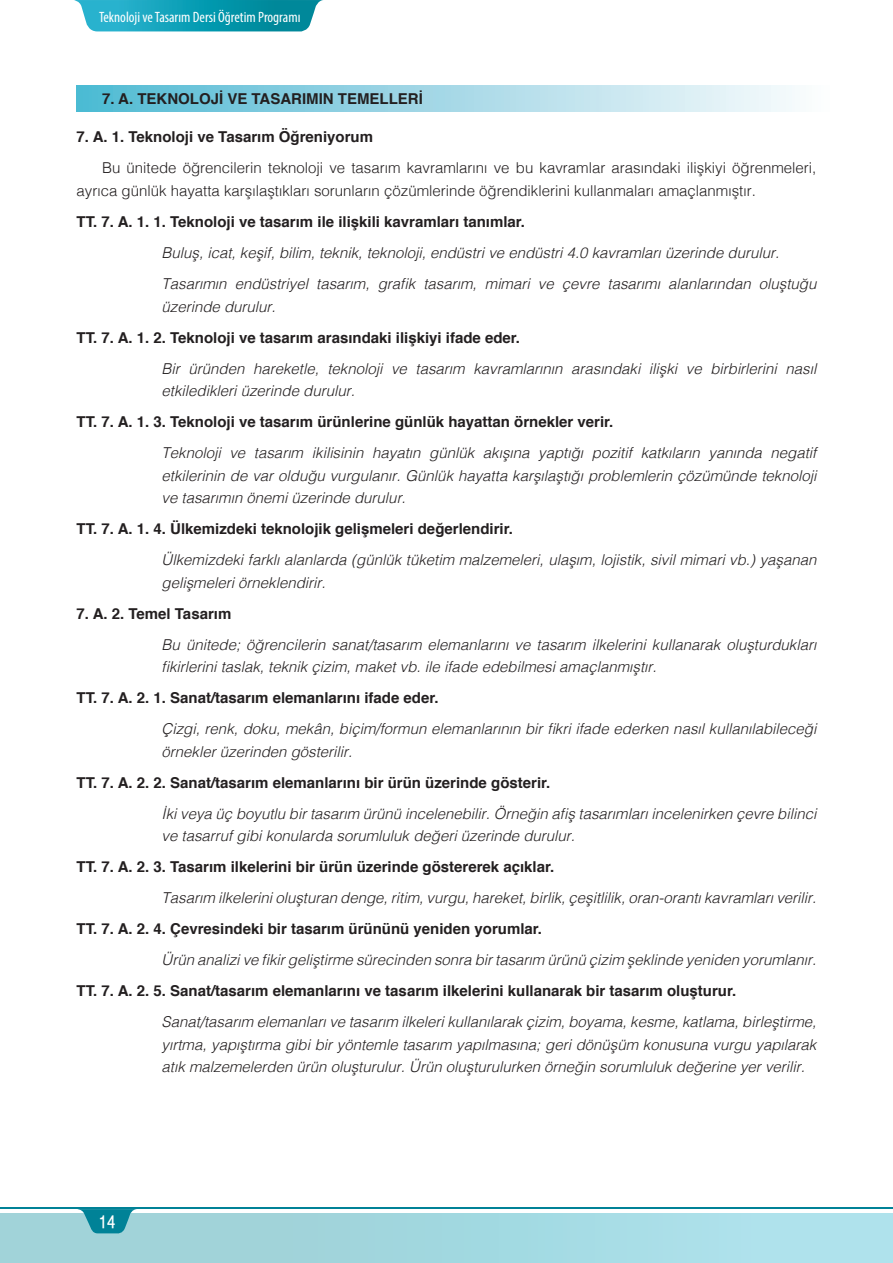
<style>
.page{position:relative;width:893px;height:1263px;background:#fff}
.page>*{position:absolute;margin:0;border:0;box-sizing:border-box;transform-origin:0 0}
.t1{font:18px "Helvetica Nar T Medium";color:#fff}
.t2{font:italic 300 15px/22.5px "Helvetica";color:#231f20}
.t3{font:700 15px "Helvetica";color:#231f20}
.t4{font:300 15px/31px "Helvetica";color:#231f20}
.t5{font:condensed 15px "Myriad Pro";color:#fff}
.s1{font-weight:700}
.s2{font-weight:700;font-style:normal}
</style>
<div class="page">
<div style="left:0;top:1213px;width:893px;height:50px;background:linear-gradient(to right,#9dcfd4,#aee3ed)"></div>
<hr style="left:0;top:1207px;width:893px;height:2px;background:#008297">
<svg style="left:77px;top:1209px;width:66px;height:25px;background:#45a4b3"></svg>
<svg style="left:74px;top:0;width:249px;height:31px;background:#21a4b9"></svg>
<div style="left:77px;top:86px;width:755px;height:25px;background:linear-gradient(to right,#50b9d3,#fefcfd)"></div>
<p class="t5" style="left:99px;top:8px;width:203px">Teknoloji ve Tasarım Dersi Öğretim Programı</p>
<p class="t3" style="left:102px;top:87px;width:322px">7. A. TEKNOLOJİ VE TASARIMIN TEMELLERİ</p>
<p class="t4" style="left:102px;top:121px;width:716px;text-indent:-26px"><span class="s1">7. A. 1. Teknoloji ve Tasarım Öğreniyorum<br></span>Bu ünitede öğrencilerin teknoloji ve tasarım kavramlarını ve bu kavramlar arasındaki ilişkiyi öğrenmeleri,</p>
<p class="t4" style="left:77px;top:174px;width:681px">ayrıca günlük hayatta karşılaştıkları sorunların çözümlerinde öğrendiklerini kullanmaları amaçlanmıştır.</p>
<p class="t3" style="left:77px;top:210px;width:450px">TT. 7. A. 1. 1. Teknoloji ve tasarım ile ilişkili kavramları tanımlar.</p>
<p class="t2" style="left:162px;top:241px;width:619px">Buluş, icat, keşif, bilim, teknik, teknoloji, endüstri ve endüstri 4.0 kavramları üzerinde durulur.</p>
<p class="t2" style="left:162px;top:272px;width:656px">Tasarımın endüstriyel tasarım, grafik tasarım, mimari ve çevre tasarımı alanlarından oluştuğu</p>
<p class="t2" style="left:162px;top:294px;width:116px">üzerinde durulur.</p>
<p class="t3" style="left:77px;top:325px;width:445px">TT. 7. A. 1. 2. Teknoloji ve tasarım arasındaki ilişkiyi ifade eder.</p>
<p class="t2" style="left:162px;top:356px;width:656px">Bir üründen hareketle, teknoloji ve tasarım kavramlarının arasındaki ilişki ve birbirlerini nasıl</p>
<p class="t2" style="left:162px;top:379px;width:195px">etkiledikleri üzerinde durulur.</p>
<p class="t3" style="left:77px;top:410px;width:538px">TT. 7. A. 1. 3. Teknoloji ve tasarım ürünlerine günlük hayattan örnekler verir.</p>
<p class="t2" style="left:162px;top:441px;width:656px">Teknoloji ve tasarım ikilisinin hayatın günlük akışına yaptığı pozitif katkıların yanında negatif</p>
<p class="t2" style="left:162px;top:463px;width:656px">etkilerinin de var olduğu vurgulanır. Günlük hayatta karşılaştığı problemlerin çözümünde teknoloji ve tasarımın önemi üzerinde durulur.</p>
<p class="t2" style="left:162px;top:512px;width:656px;line-height:31px;text-indent:-85px"><span class="s2">TT. 7. A. 1. 4. Ülkemizdeki teknolojik gelişmeleri değerlendirir.<br></span>Ülkemizdeki farklı alanlarda (günlük tüketim malzemeleri, ulaşım, lojistik, sivil mimari vb.) yaşanan</p>
<p class="t2" style="left:162px;top:570px;width:166px">gelişmeleri örneklendirir.</p>
<p class="t2" style="left:162px;top:597px;width:656px;line-height:31px;text-indent:-85px"><span class="s2">7. A. 2. Temel Tasarım<br></span>Bu ünitede; öğrencilerin sanat/tasarım elemanlarını ve tasarım ilkelerini kullanarak oluşturdukları</p>
<p class="t2" style="left:162px;top:655px;width:497px">fikirlerini taslak, teknik çizim, maket vb. ile ifade edebilmesi amaçlanmıştır.</p>
<p class="t3" style="left:77px;top:686px;width:364px">TT. 7. A. 2. 1. Sanat/tasarım elemanlarını ifade eder.</p>
<p class="t2" style="left:162px;top:717px;width:656px">Çizgi, renk, doku, mekân, biçim/formun elemanlarının bir fikri ifade ederken nasıl kullanılabileceği</p>
<p class="t2" style="left:162px;top:739px;width:192px">örnekler üzerinden gösterilir.</p>
<p class="t3" style="left:77px;top:770px;width:475px">TT. 7. A. 2. 2. Sanat/tasarım elemanlarını bir ürün üzerinde gösterir.</p>
<p class="t2" style="left:162px;top:801px;width:656px">İki veya üç boyutlu bir tasarım ürünü incelenebilir. Örneğin afiş tasarımları incelenirken çevre bilinci</p>
<p class="t2" style="left:162px;top:824px;width:415px">ve tasarruf gibi konularda sorumluluk değeri üzerinde durulur.</p>
<p class="t3" style="left:77px;top:855px;width:479px">TT. 7. A. 2. 3. Tasarım ilkelerini bir ürün üzerinde göstererek açıklar.</p>
<p class="t2" style="left:162px;top:886px;width:656px">Tasarım ilkelerini oluşturan denge, ritim, vurgu, hareket, birlik, çeşitlilik, oran-orantı kavramları verilir.</p>
<p class="t3" style="left:77px;top:917px;width:467px">TT. 7. A. 2. 4. Çevresindeki bir tasarım ürününü yeniden yorumlar.</p>
<p class="t2" style="left:162px;top:948px;width:656px">Ürün analizi ve fikir geliştirme sürecinden sonra bir tasarım ürünü çizim şeklinde yeniden yorumlanır.</p>
<p class="t3" style="left:77px;top:979px;width:661px">TT. 7. A. 2. 5. Sanat/tasarım elemanlarını ve tasarım ilkelerini kullanarak bir tasarım oluşturur.</p>
<p class="t2" style="left:162px;top:1010px;width:656px">Sanat/tasarım elemanları ve tasarım ilkeleri kullanılarak çizim, boyama, kesme, katlama, birleştirme,</p>
<p class="t2" style="left:162px;top:1032px;width:656px">yırtma, yapıştırma gibi bir yöntemle tasarım yapılmasına; geri dönüşüm konusuna vurgu yapılarak atık malzemelerden ürün oluşturulur. Ürün oluşturulurken örneğin sorumluluk değerine yer verilir.</p>
<p class="t1" style="left:99px;top:1211px;width:18px">14</p>
</div>
